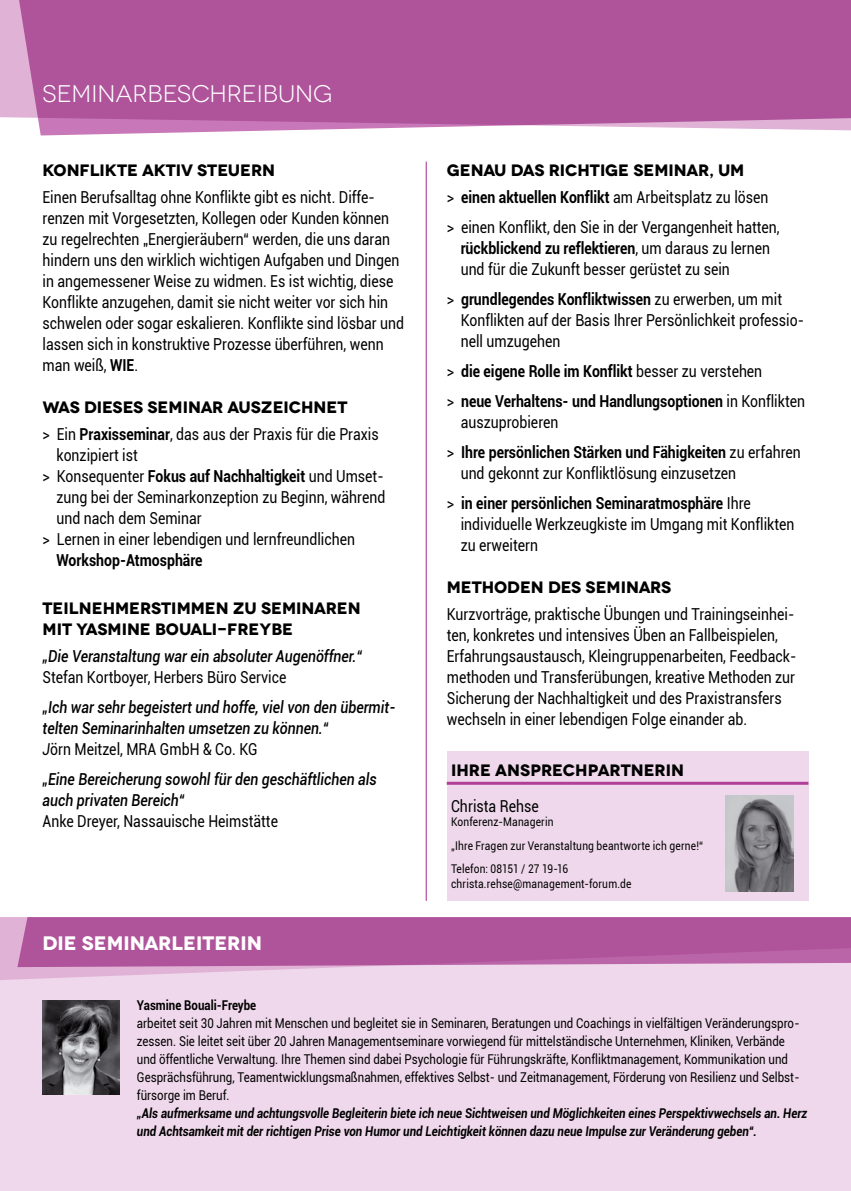
<style>
.page{position:relative;width:851px;height:1191px;background:#fff}
.page>*{position:absolute;margin:0;border:0;box-sizing:border-box;transform-origin:0 0}
.t1{font:24px "Novecentowide";color:#fff}
.t2{font:700 19.5px "Novecentowide";color:#fff}
.t3{font:16.5px/21px "Roboto";color:#000;scale:.85 1}
.t4{font:italic 500 16.5px/21px "Roboto";color:#000;scale:.85 1}
.t5{font:700 16.5px/30px "Roboto";color:#000;scale:.85 1}
.t6{font:700 16.5px/21px "Novecentowide";color:#000}
.t7{font:13.5px/18px "Roboto";color:#000;scale:.85 1}
.t8{font:italic 700 13.5px/18px "Roboto";color:#000;scale:.85 1}
.t9{font:700 13.5px "Roboto";color:#000;scale:.85 1}
.t10{font:12px/23.4px "Roboto";letter-spacing:.015em;color:#000;scale:.85 1}
.s1{font-weight:700}
.s2{font-weight:400}
.s3{font-weight:400;font-style:normal}
</style>
<div class="page">
<div style="left:446px;top:751px;width:362px;height:150px;background:#efd8eb"></div>
<div style="left:0;top:917px;width:850px;height:274px;background:#efd8eb"></div>
<div style="left:0;top:0;width:17px;height:118px;background:#e0b2d6"></div>
<svg style="left:17px;top:0;width:833px;height:135px;background:#b55fa1"></svg>
<hr style="left:425px;top:162px;width:2px;height:739px;background:#b13e99">
<svg style="left:0;top:917px;width:342px;height:63px;fill:#e0b2d6"></svg>
<svg style="left:17px;top:917px;width:833px;height:50px;background:#b25a9e"></svg>
<hr style="left:446px;top:781px;width:362px;height:3px;background:#b13e99">
<img style="left:725px;top:796px;width:68px;height:95px">
<img style="left:43px;top:1000px;width:77px;height:94px">
<h1 class="t1" style="left:43px;top:80px;width:291px">SEMINARBESCHREIBUNG</h1>
<p class="t6" style="left:43px;top:159px;width:234px">KONFLIKTE AKTIV STEUERN</p>
<p class="t3" style="left:43px;top:186px;width:427px">Einen Berufsalltag ohne Konflikte gibt es nicht. Diffe&shy;renzen mit Vorgesetzten, Kollegen oder Kunden können zu regelrechten „Energieräubern“ werden, die uns daran hindern uns den wirklich wichtigen Aufgaben und Dingen in angemessener Weise zu widmen. Es ist wichtig, diese Konflikte anzugehen, damit sie nicht weiter vor sich hin schwelen oder sogar eskalieren. Konflikte sind lösbar und lassen sich in konstruktive Prozesse überführen, wenn man weiß, <span class="s1">WIE</span>.</p>
<p class="t6" style="left:43px;top:396px;width:306px">WAS DIESES SEMINAR AUSZEICHNET</p>
<p class="t3" style="left:43px;top:423px;width:397px">&gt; Ein <span class="s1">Praxisseminar</span>, das aus der Praxis für die Praxis</p>
<p class="t3" style="left:56px;top:444px;width:97px">konzipiert ist</p>
<p class="t3" style="left:43px;top:465px;width:403px">&gt; Konsequenter <span class="s1">Fokus auf Nachhaltigkeit</span> und Umset-</p>
<p class="t3" style="left:56px;top:486px;width:388px">zung bei der Seminarkonzeption zu Beginn, während</p>
<p class="t3" style="left:56px;top:507px;width:172px">und nach dem Seminar</p>
<p class="t3" style="left:43px;top:528px;width:369px">&gt; Lernen in einer lebendigen und lernfreundlichen</p>
<p class="t5" style="left:56px;top:544px;width:173px">Workshop-Atmosphäre</p>
<p class="t6" style="left:43px;top:597px;width:320px">TEILNEHMERSTIMMEN ZU SEMINAREN<br>MIT YASMINE BOUALI-FREYBE</p>
<p class="t4" style="left:43px;top:645px;width:377px">„Die Veranstaltung war ein absoluter Augenöffner.“</p>
<p class="t3" style="left:43px;top:666px;width:288px">Stefan Kortboyer, Herbers Büro Service</p>
<p class="t4" style="left:43px;top:696px;width:417px">„Ich war sehr begeistert und hoffe, viel von den übermit&shy;telten Seminarinhalten umsetzen zu können.“<br><span class="s2">J</span><span class="s3">örn Meitzel, MRA GmbH &amp; Co. KG</span></p>
<p class="t4" style="left:43px;top:768px;width:394px">„Eine Bereicherung sowohl für den geschäftlichen als auch privaten Bereich“</p>
<p class="t3" style="left:43px;top:810px;width:278px">Anke Dreyer, Nassauische Heimstätte</p>
<p class="t2" style="left:43px;top:931px;width:221px">DIE SEMINARLEITERIN</p>
<p class="t6" style="left:446px;top:159px;width:299px">GENAU DAS RICHTIGE SEMINAR, UM</p>
<p class="t3" style="left:446px;top:181px;width:393px;line-height:30px">&gt; <span class="s1">einen aktuellen Konflikt</span> am Arbeitsplatz zu lösen &gt; einen Konflikt, den Sie in der Vergangenheit hatten,</p>
<p class="t3" style="left:460px;top:237px;width:365px"><span class="s1">rückblickend zu reflektieren</span>, um daraus zu lernen und für die Zukunft besser gerüstet zu sein</p>
<p class="t3" style="left:460px;top:288px;width:405px;text-indent:-14px">&gt; <span class="s1">grundlegendes Konfliktwissen</span> zu erwerben, um mit<br>Konflikten auf der Basis Ihrer Persönlichkeit professio&shy;nell umzugehen</p>
<p class="t5" style="left:446px;top:355px;width:423px"><span class="s2">&gt;</span> die eigene Rolle im Konflikt <span class="s2">besser zu verstehen<br>&gt;</span> neue Verhaltens- und Handlungsoptionen <span class="s2">in Konflikten</span></p>
<p class="t5" style="left:446px;top:406px;width:418px;text-indent:14px"><span class="s2">auszuprobieren<br>&gt;</span> Ihre persönlichen Stärken und Fähigkeiten <span class="s2">zu erfahren</span></p>
<p class="t3" style="left:446px;top:457px;width:359px;line-height:30px;text-align:center">und gekonnt zur Konfliktlösung einzusetzen<br>&gt; <span class="s1">in einer persönlichen Seminaratmosphäre</span> Ihre</p>
<p class="t3" style="left:460px;top:513px;width:394px">individuelle Werkzeugkiste im Umgang mit Konflikten zu erweitern</p>
<p class="t6" style="left:446px;top:576px;width:226px">METHODEN DES SEMINARS</p>
<p class="t3" style="left:446px;top:603px;width:413px">Kurzvorträge, praktische Übungen und Trainingseinhei&shy;ten, konkretes und intensives Üben an Fallbeispielen, Erfahrungsaustausch, Kleingruppenarbeiten, Feedback&shy;methoden und Transferübungen, kreative Methoden zur Sicherung der Nachhaltigkeit und des Praxistransfers wechseln in einer lebendigen Folge einander ab.</p>
<p class="t6" style="left:451px;top:759px;width:234px">IHRE ANSPRECHPARTNERIN</p>
<p class="t3" style="left:451px;top:795px;width:105px">Christa Rehse</p>
<p class="t10" style="left:451px;top:810px;width:298px">Konferenz-Managerin<br>„Ihre Fragen zur Veranstaltung beantworte ich gerne!“<br>Telefon: 08151 / 27 19-16</p>
<p class="t10" style="left:451px;top:871px;width:214px">christa.rehse@management-forum.de</p>
<p class="t9" style="left:137px;top:995px;width:142px">Yasmine Bouali-Freybe</p>
<p class="t7" style="left:137px;top:1013px;width:781px">arbeitet seit 30 Jahren mit Menschen und begleitet sie in Seminaren, Beratungen und Coachings in vielfältigen Veränderungspro&shy;zessen. Sie leitet seit über 20 Jahren Managementseminare vorwiegend für mittelständische Unternehmen, Kliniken, Verbände und öffentliche Verwaltung. Ihre Themen sind dabei Psychologie für Führungskräfte, Konfliktmanagement, Kommunikation und Gesprächsführung, Teamentwicklungsmaßnahmen, effektives Selbst- und Zeitmanagement, Förderung von Resilienz und Selbst&shy;fürsorge im Beruf.</p>
<p class="t8" style="left:137px;top:1103px;width:790px">„Als aufmerksame und achtungsvolle Begleiterin biete ich neue Sichtweisen und Möglichkeiten eines Perspektivwechsels an. Herz und Achtsamkeit mit der richtigen Prise von Humor und Leichtigkeit können dazu neue Impulse zur Veränderung geben“.</p>
</div>
